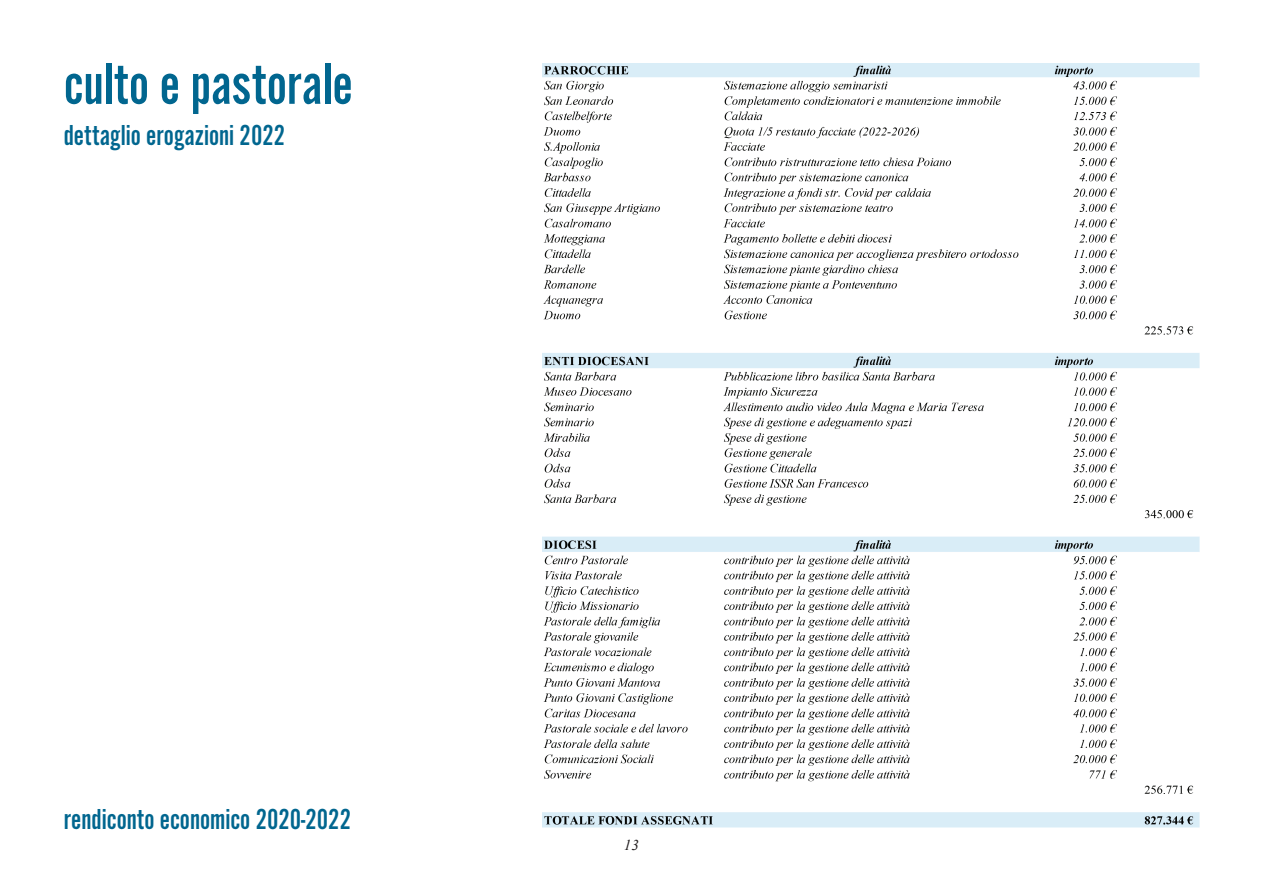
<style>
.page{position:relative;width:1263px;height:893px;background:#fff}
.page>*{position:absolute;margin:0;border:0;box-sizing:border-box;transform-origin:0 0}
.t1{font:60px "Alternate Got No 2 D";color:#01668f}
.t2{font:30px "Alternate Got No 2 D";color:#01668f}
.t3{font:italic 15px "Times New Roman";color:#231f20}
</style>
<div class="page">
<img style="left:543px;top:64px;width:656px;height:764px">
<h1 class="t1" style="left:64px;top:52px;width:291px">culto e pastorale</h1>
<p class="t2" style="left:64px;top:120px;width:223px">dettaglio erogazioni 2022</p>
<p class="t2" style="left:64px;top:803px;width:289px">rendiconto economico 2020-2022</p>
<p class="t3" style="left:624px;top:835px;width:16px">13</p>
</div>
